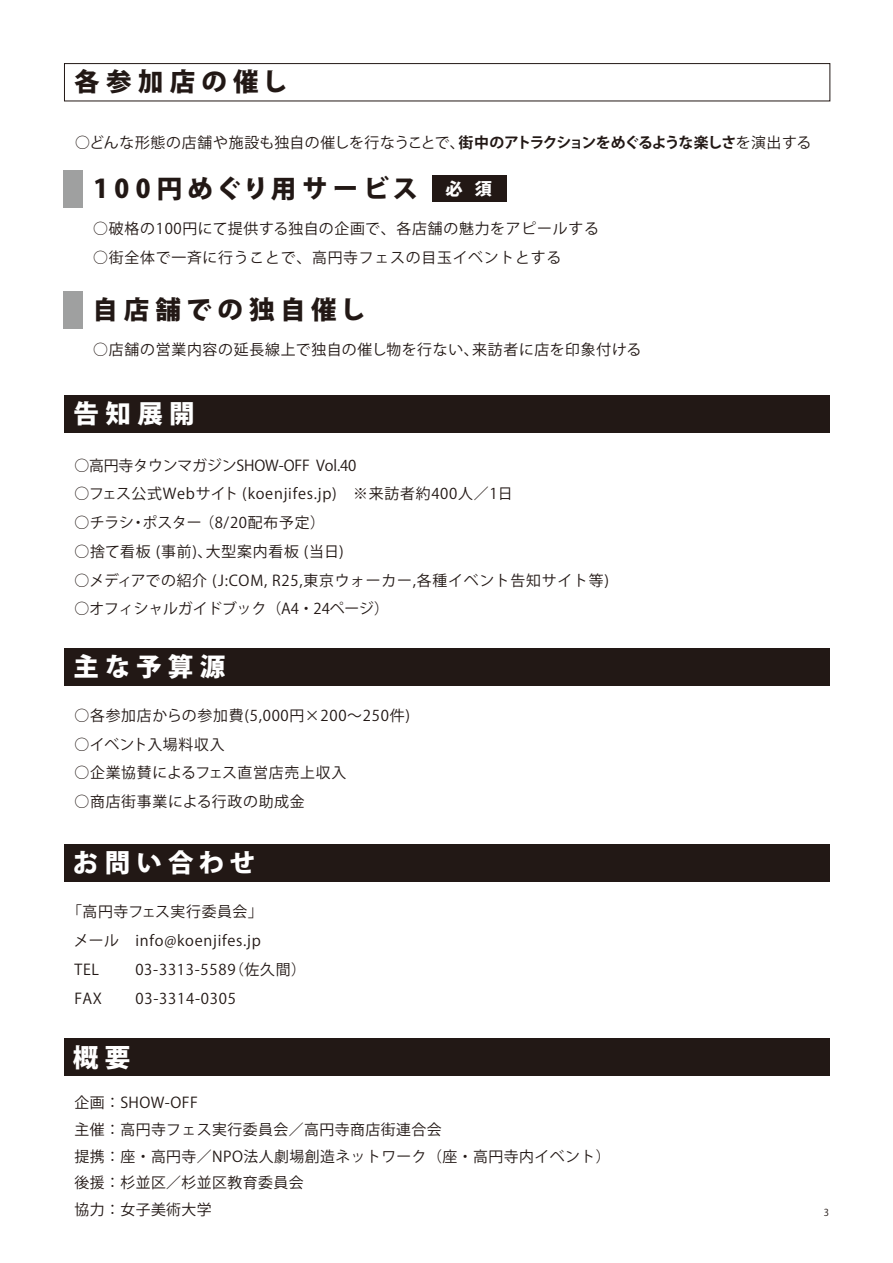
<style>
.page{position:relative;width:893px;height:1263px;background:#fff}
.page>*{position:absolute;margin:0;border:0;box-sizing:border-box;transform-origin:0 0}
.t1{font:800 25.5px "Koz Go Pro";letter-spacing:.22em;color:#221815}
.t2{font:800 25.5px "Koz Go Pro";letter-spacing:.25em;color:#fff}
.t3{font:800 25.5px "Koz Go Pro";letter-spacing:.245em;color:#221815}
.t4{font:800 16.95px "Koz Go Pro";color:#fff}
.t5{font:14.85px/29px "Koz Go Pro";letter-spacing:.05em;color:#221815}
.t6{font:14.85px/26.8px "Koz Go Pro";letter-spacing:.03em;color:#221815}
.t7{font:14.85px "Koz Go Pro";letter-spacing:-.01em;color:#221815}
.t8{font:14.85px "Koz Go Pro";letter-spacing:.025em;color:#221815}
.t9{font:9.6px "Koz Go Pro";color:#221815}
.s1{font-weight:700}
</style>
<div class="page">
<div style="left:64px;top:63px;width:766px;height:38px;border:1px solid #221815"></div>
<div style="left:64px;top:291px;width:19px;height:37px;background:#9fa0a0"></div>
<div style="left:64px;top:170px;width:19px;height:38px;background:#9fa0a0"></div>
<div style="left:433px;top:175px;width:74px;height:26px;background:#221815"></div>
<div style="left:64px;top:396px;width:765px;height:37px;background:#221815"></div>
<div style="left:64px;top:648px;width:765px;height:37px;background:#221815"></div>
<div style="left:64px;top:844px;width:765px;height:38px;background:#221815"></div>
<div style="left:64px;top:1039px;width:765px;height:37px;background:#221815"></div>
<h1 class="t3" style="left:74px;top:65px;width:214px">各参加店の催し</h1>
<p class="t6" style="left:75px;top:130px;width:738px">○どんな形態の店舗や施設も独自の催しを行なうことで、<span class="s1">街中のアトラクションをめぐるような楽しさ</span>を演出する</p>
<h1 class="t1" style="left:93px;top:172px;width:326px">100円めぐり用サービス</h1>
<p class="t5" style="left:93px;top:215px;width:507px">○破格の100円にて提供する独自の企画で、各店舗の魅力をアピールする</p>
<p class="t5" style="left:93px;top:244px;width:470px">○街全体で一斉に行うことで、高円寺フェスの目玉イベントとする</p>
<p class="t4" style="left:446px;top:177px;width:48px">必 須</p>
<h1 class="t1" style="left:93px;top:293px;width:274px">自店舗での独自催し</h1>
<p class="t5" style="left:93px;top:336px;width:550px">○店舗の営業内容の延長線上で独自の催し物を行ない、来訪者に店を印象付ける</p>
<h1 class="t2" style="left:74px;top:397px;width:123px">告知展開</h1>
<p class="t7" style="left:74px;top:456px;width:284px">○高円寺タウンマガジンSHOW-OFF Vol.40</p>
<p class="t5" style="left:74px;top:480px;width:440px">○フェス公式Webサイト (koenjifes.jp)　※来訪者約400人／1日</p>
<p class="t6" style="left:74px;top:510px;width:252px">○チラシ・ポスター（8/20配布予定）</p>
<p class="t5" style="left:74px;top:538px;width:271px">○捨て看板 (事前)、大型案内看板 (当日)</p>
<p class="t5" style="left:74px;top:566px;width:536px">○メディアでの紹介 (J:COM, R25,東京ウォーカー,各種イベント告知サイト等)</p>
<p class="t7" style="left:74px;top:599px;width:316px">○オフィシャルガイドブック（A4・24ページ）</p>
<h1 class="t2" style="left:74px;top:650px;width:153px">主な予算源</h1>
<p class="t5" style="left:74px;top:701px;width:337px">○各参加店からの参加費(5,000円×200～250件)</p>
<p class="t8" style="left:74px;top:734px;width:152px">○イベント入場料収入</p>
<p class="t5" style="left:74px;top:759px;width:273px">○企業協賛によるフェス直営店売上収入</p>
<p class="t5" style="left:74px;top:788px;width:232px">○商店街事業による行政の助成金</p>
<h1 class="t2" style="left:73px;top:846px;width:184px">お問い合わせ</h1>
<p class="t6" style="left:67px;top:899px;width:197px">「高円寺フェス実行委員会」</p>
<p class="t5" style="left:74px;top:927px;width:234px">メール　info@koenjifes.jp<br>TEL　　 03-3313-5589（佐久間）<br>FAX</p>
<p class="t5" style="left:136px;top:984px;width:102px">03-3314-0305</p>
<h1 class="t2" style="left:73px;top:1040px;width:59px">概要</h1>
<p class="t6" style="left:74px;top:1089px;width:538px">企画：SHOW-OFF<br>主催：高円寺フェス実行委員会／高円寺商店街連合会<br>提携：座・高円寺／NPO法人劇場創造ネットワーク（座・高円寺内イベント）後援：杉並区／杉並区教育委員会<br>協力：女子美術大学</p>
<p class="t9" style="left:824px;top:1206px;width:7px">3</p>
</div>
